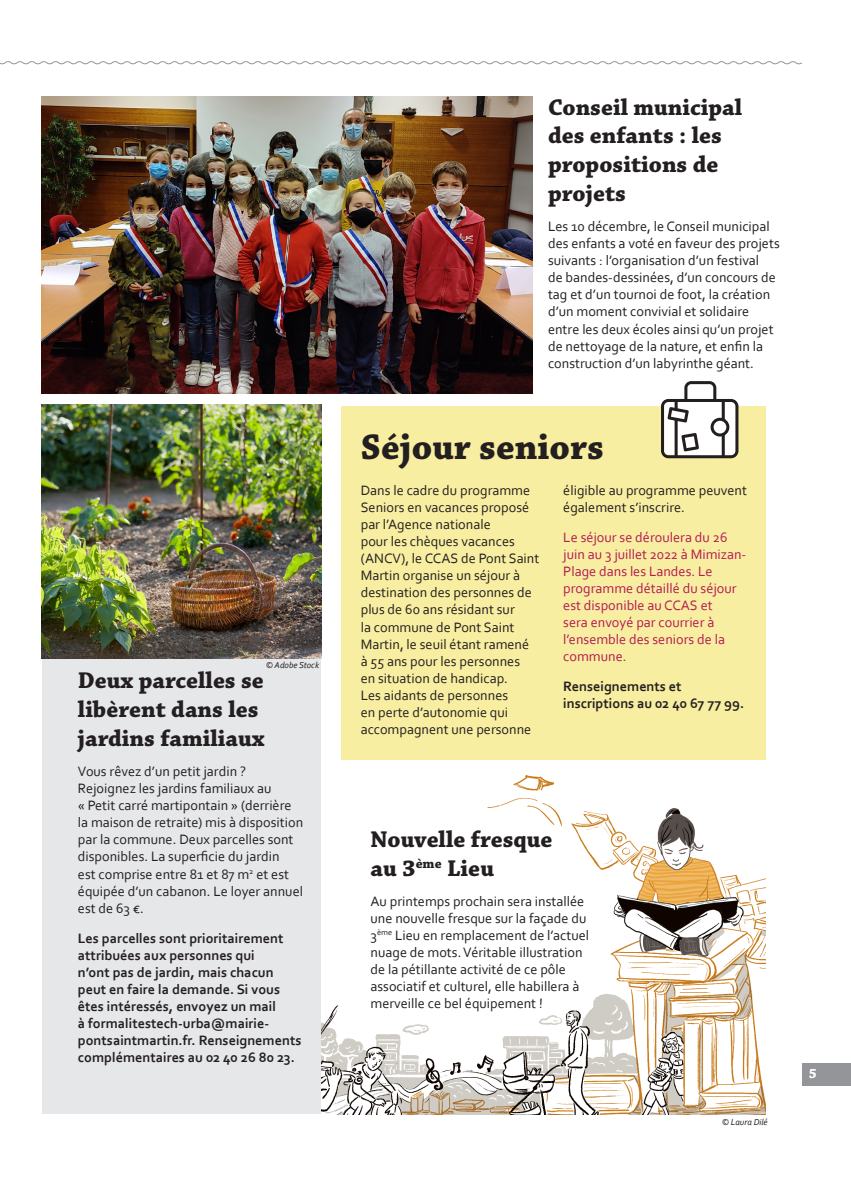
<style>
.page{position:relative;width:851px;height:1191px;background:#fff}
.page>*{position:absolute;margin:0;border:0;box-sizing:border-box;transform-origin:0 0}
.t1{font:700 37.5px "Chaparral Pro";color:#231f20}
.t2{font:700 24px/28.8px "Chaparral Pro";color:#231f20}
.t3{font:14.25px/17.1px "Corbel";color:#231f20}
.t4{font:700 14.25px/17.1px "Corbel";color:#231f20}
.t5{font:14.25px/17.1px "Corbel";color:#b51a53}
.t6{font:700 14.25px "Chaparral Pro";color:#fff}
.t7{font:italic 9px "Corbel";color:#231f20}
</style>
<div class="page">
<svg style="left:0;top:61px;width:802px;height:4px"></svg>
<img style="left:321px;top:808px;width:444px;height:306px">
<svg style="left:321px;top:759px;width:285px;height:253px"></svg>
<img style="left:42px;top:97px;width:490px;height:296px">
<div style="left:43px;top:405px;width:278px;height:709px;background:#e6e7e9"></div>
<img style="left:42px;top:405px;width:279px;height:254px">
<div style="left:341px;top:406px;width:424px;height:353px;background:#f8eea1"></div>
<svg style="left:661px;top:381px;width:77px;height:77px"></svg>
<div style="left:801px;top:1063px;width:49px;height:23px;background:#939598"></div>
<p class="t7" style="left:266px;top:659px;width:55px">© Adobe Stock</p>
<h2 class="t2" style="left:78px;top:667px;width:188px">Deux parcelles se libèrent dans les jardins familiaux</h2>
<p class="t3" style="left:78px;top:762px;width:227px">Vous rêvez d’un petit jardin ?<br>Rejoignez les jardins familiaux au<br>« Petit carré martipontain » (derrière la maison de retraite) mis à disposition par la commune. Deux parcelles sont disponibles. La superficie du jardin<br>est comprise entre 81 et 87 m<sup>2</sup> et est équipée d’un cabanon. Le loyer annuel est de 63 €.</p>
<p class="t4" style="left:78px;top:929px;width:225px">Les parcelles sont prioritairement attribuées aux personnes qui<br>n’ont pas de jardin, mais chacun peut en faire la demande. Si vous êtes intéressés, envoyez un mail<br>à formalitestech-urba@mairie&shy;pontsaintmartin.fr. Renseignements complémentaires au 02 40 26 80 23.</p>
<h2 class="t2" style="left:548px;top:93px;width:196px">Conseil municipal des enfants : les propositions de projets</h2>
<p class="t3" style="left:548px;top:217px;width:233px">Les 10 décembre, le Conseil municipal des enfants a voté en faveur des projets suivants : l’organisation d’un festival<br>de bandes-dessinées, d’un concours de tag et d’un tournoi de foot, la création d’un moment convivial et solidaire entre les deux écoles ainsi qu’un projet de nettoyage de la nature, et enfin la construction d’un labyrinthe géant.</p>
<h1 class="t1" style="left:361px;top:425px;width:244px">Séjour seniors</h1>
<p class="t3" style="left:361px;top:481px;width:180px">Dans le cadre du programme<br>Seniors en vacances proposé par l’Agence nationale<br>pour les chèques vacances (ANCV), le CCAS de Pont Saint<br>Martin organise un séjour à destination des personnes de plus de 60 ans résidant sur<br>la commune de Pont Saint<br>Martin, le seuil étant ramené à 55 ans pour les personnes<br>en situation de handicap.<br>Les aidants de personnes<br>en perte d’autonomie qui accompagnent une personne</p>
<p class="t3" style="left:563px;top:481px;width:185px">éligible au programme peuvent également s’inscrire.</p>
<p class="t5" style="left:563px;top:528px;width:184px">Le séjour se déroulera du 26 juin au 3 juillet 2022 à Mimizan-<br>Plage dans les Landes. Le programme détaillé du séjour est disponible au CCAS et<br>sera envoyé par courrier à l’ensemble des seniors de la commune.</p>
<p class="t4" style="left:563px;top:677px;width:182px">Renseignements et inscriptions au 02 40 67 77 99.</p>
<h2 class="t2" style="left:370px;top:825px;width:183px">Nouvelle fresque au 3<sup>ème</sup> Lieu</h2>
<p class="t3" style="left:370px;top:892px;width:220px">Au printemps prochain sera installée une nouvelle fresque sur la façade du 3<sup>ème</sup> Lieu en remplacement de l’actuel nuage de mots. Véritable illustration de la pétillante activité de ce pôle associatif et culturel, elle habillera à merveille ce bel équipement !</p>
<p class="t7" style="left:721px;top:1116px;width:47px">© Laura Dilé</p>
<p class="t6" style="left:808px;top:1064px;width:10px">5</p>
</div>
